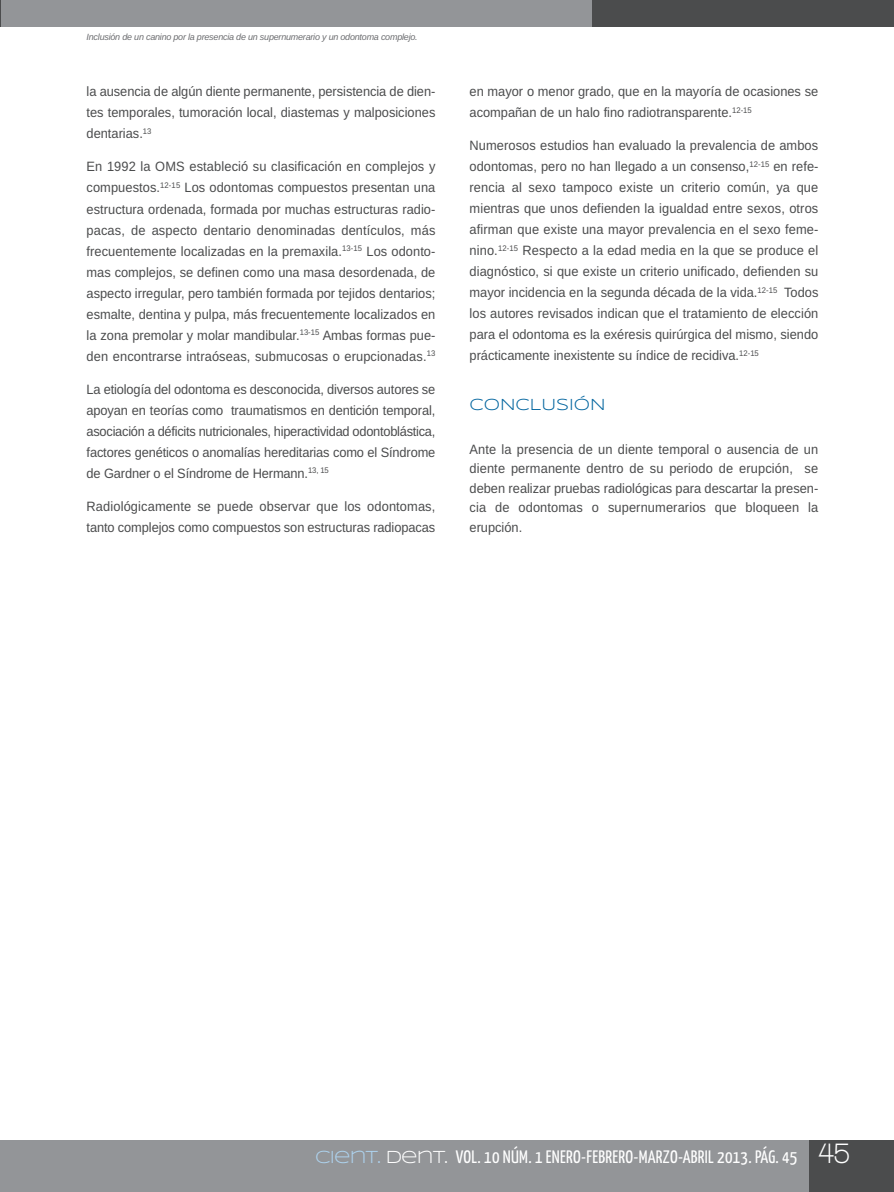
<style>
.page{position:relative;width:894px;height:1192px;background:#fff}
.page>*{position:absolute;margin:0;border:0;box-sizing:border-box;transform-origin:0 0}
.t1{font:18px "Yanone Kaffeesatz";letter-spacing:.015em;color:#fff}
.t2{font:16.5px "Syncopate";color:#00649e}
.t3{font:13.5px/21px "Arimo";color:#4b4c4d;text-align:justify;scale:.95 1}
.t4{font:italic 9px "Arimo";letter-spacing:-.025em;color:#6c6d70}
.s1{font-family:"Syncopate";color:#add2ed}
.s2{font-family:"Syncopate"}
.s3{font-family:"Walkway";font-weight:700;font-size:30px}
</style>
<div class="page">
<hr style="left:0;top:1139px;width:1px;height:52px;background:#939598">
<svg style="left:0;top:0;width:1px;height:27px"></svg>
<div style="left:1px;top:1139px;width:892px;height:52px;background:#939598"></div>
<div style="left:1px;top:0;width:599px;height:27px;background:#939598"></div>
<div style="left:593px;top:0;width:300px;height:27px;background:#4b4c4d"></div>
<div style="left:809px;top:1139px;width:84px;height:52px;background:#4b4c4d"></div>
<p class="t4" style="left:87px;top:33px;width:332px">Inclusión de un canino por la presencia de un supernumerario y un odontoma complejo.</p>
<p class="t3" style="left:87px;top:82px;width:368px">la ausencia de algún diente permanente, persistencia de dien&shy;tes temporales, tumoración local, diastemas y malposiciones dentarias.<sup>13</sup></p>
<p class="t3" style="left:87px;top:157px;width:369px">En 1992 la OMS estableció su clasificación en complejos y compuestos.<sup>12-15</sup> Los odontomas compuestos presentan una estructura ordenada, formada por muchas estructuras radio&shy;pacas, de aspecto dentario denominadas dentículos, más frecuentemente localizadas en la premaxila.<sup>13-15</sup> Los odonto&shy;mas complejos, se definen como una masa desordenada, de aspecto irregular, pero también formada por tejidos dentarios; esmalte, dentina y pulpa, más frecuentemente localizados en la zona premolar y molar mandibular.<sup>13-15</sup> Ambas formas pue&shy;den encontrarse intraóseas, submucosas o erupcionadas.<sup>13</sup></p>
<p class="t3" style="left:87px;top:379px;width:368px">La etiología del odontoma es desconocida, diversos autores se apoyan en teorías como traumatismos en dentición temporal, asociación a déficits nutricionales, hiperactividad odontoblástica, factores genéticos o anomalías hereditarias como el Síndrome de Gardner o el Síndrome de Hermann.<sup>13,</sup> <sup>15</sup></p>
<p class="t3" style="left:87px;top:496px;width:368px">Radiológicamente se puede observar que los odontomas, tanto complejos como compuestos son estructuras radiopacas</p>
<p class="t3" style="left:469px;top:82px;width:368px">en mayor o menor grado, que en la mayoría de ocasiones se acompañan de un halo fino radiotransparente.<sup>12-15</sup></p>
<p class="t3" style="left:469px;top:136px;width:369px">Numerosos estudios han evaluado la prevalencia de ambos odontomas, pero no han llegado a un consenso,<sup>12-15</sup> en refe&shy;rencia al sexo tampoco existe un criterio común, ya que mientras que unos defienden la igualdad entre sexos, otros afirman que existe una mayor prevalencia en el sexo feme&shy;nino.<sup>12-15</sup> Respecto a la edad media en la que se produce el diagnóstico, si que existe un criterio unificado, defienden su mayor incidencia en la segunda década de la vida.<sup>12-15</sup> Todos los autores revisados indican que el tratamiento de elección para el odontoma es la exéresis quirúrgica del mismo, siendo prácticamente inexistente su índice de recidiva.<sup>12-15</sup></p>
<p class="t2" style="left:469px;top:394px;width:138px">CONCLUSIÓN</p>
<p class="t3" style="left:469px;top:440px;width:368px;line-height:19.5px">Ante la presencia de un diente temporal o ausencia de un diente permanente dentro de su periodo de erupción, se deben realizar pruebas radiológicas para descartar la presen&shy;cia de odontomas o supernumerarios que bloqueen la erupción.</p>
<h1 class="t1" style="left:315px;top:1150px;width:536px"><span class="s1">CIENT.</span> <span class="s2">DENT.</span> VOL. 10 NÚM. 1 ENERO-FEBRERO-MARZO-ABRIL 2013. PÁG. 45 <span class="s3">45</span></h1>
</div>
